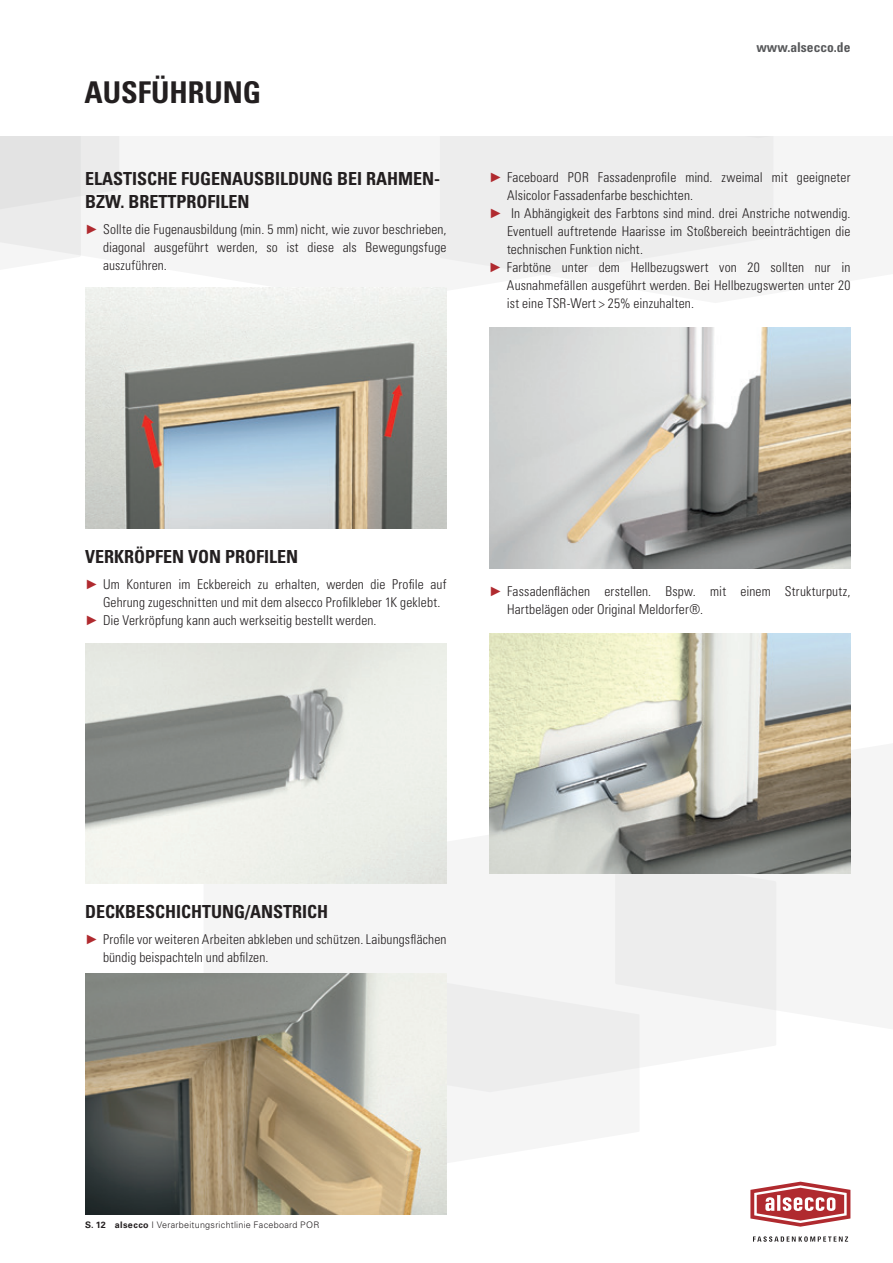
<style>
.page{position:relative;width:893px;height:1263px;background:#fff}
.page>*{position:absolute;margin:0;border:0;box-sizing:border-box;transform-origin:0 0}
.t1{font:700 condensed 30px "Univers LT Std";color:#231f20}
.t2{font:700 condensed 18px/22.5px "Univers LT Std";color:#231f20}
.t3{font:300 condensed 13.5px/18px "Univers LT Std";letter-spacing:.01em;color:#231f20}
.t4{font:700 condensed 13.5px "Univers LT Std";color:#57585a}
.t5{font:300 9px "Univers LT Std";letter-spacing:.03em;color:#231f20}
.s1{font-family:"Arial";font-weight:400;font-stretch:normal;color:#b02a2f}
.s2{font-weight:700}
</style>
<div class="page">
<svg style="left:0;top:136px;width:440px;height:152px;fill:#f5f5f5"></svg>
<svg style="left:440px;top:136px;width:334px;height:167px;fill:#ededed"></svg>
<svg style="left:753px;top:1236px;width:95px;height:6px"></svg>
<svg style="left:750px;top:1182px;width:100px;height:45px"></svg>
<div style="left:776px;top:733px;width:75px;height:277px;background:#f5f5f5"></div>
<div style="left:204px;top:834px;width:572px;height:234px;background:#f5f5f5"></div>
<svg style="left:446px;top:981px;width:193px;height:184px;fill:#f5f5f5"></svg>
<img style="left:85px;top:288px;width:361px;height:241px">
<img style="left:85px;top:643px;width:361px;height:241px">
<img style="left:85px;top:974px;width:361px;height:240px">
<img style="left:489px;top:328px;width:361px;height:240px">
<img style="left:489px;top:633px;width:361px;height:240px">
<h1 class="t1" style="left:84px;top:74px;width:178px">AUSFÜHRUNG</h1>
<h2 class="t2" style="left:85px;top:168px;width:356px">ELASTISCHE FUGENAUSBILDUNG BEI RAHMEN-<br>BZW. BRETTPROFILEN</h2>
<p class="t3" style="left:103px;top:220px;width:345px;text-align:justify;text-indent:-18px"><span class="s1">►</span> Sollte die Fugenausbildung (min. 5 mm) nicht, wie zuvor beschrieben, diagonal ausgeführt werden, so ist diese als Bewegungsfuge auszuführen.</p>
<p class="t4" style="left:756px;top:39px;width:96px">www.alsecco.de</p>
<p class="t3" style="left:489px;top:168px;width:363px"><span class="s1">►</span> Faceboard POR Fassadenprofile mind. zweimal mit geeigneter</p>
<p class="t3" style="left:507px;top:186px;width:188px">Alsicolor Fassadenfarbe beschichten.</p>
<p class="t3" style="left:489px;top:204px;width:363px"><span class="s1">►</span> In Abhängigkeit des Farbtons sind mind. drei Anstriche notwendig.</p>
<p class="t3" style="left:507px;top:222px;width:345px">Eventuell auftretende Haarisse im Stoßbereich beeinträchtigen die</p>
<p class="t3" style="left:507px;top:240px;width:138px">technischen Funktion nicht.</p>
<p class="t3" style="left:489px;top:258px;width:363px"><span class="s1">►</span> Farbtöne unter dem Hellbezugswert von 20 sollten nur in</p>
<p class="t3" style="left:507px;top:276px;width:345px">Ausnahmefällen ausgeführt werden. Bei Hellbezugswerten unter 20</p>
<p class="t3" style="left:507px;top:294px;width:189px">ist eine TSR-Wert &gt; 25% einzuhalten.</p>
<h2 class="t2" style="left:85px;top:545px;width:215px">VERKRÖPFEN VON PROFILEN</h2>
<p class="t3" style="left:85px;top:575px;width:363px"><span class="s1">►</span> Um Konturen im Eckbereich zu erhalten, werden die Profile auf</p>
<p class="t3" style="left:103px;top:593px;width:339px">Gehrung zugeschnitten und mit dem alsecco Profilkleber 1K geklebt.</p>
<p class="t3" style="left:85px;top:611px;width:293px"><span class="s1">►</span> Die Verkröpfung kann auch werkseitig bestellt werden.</p>
<p class="t3" style="left:507px;top:582px;width:345px;text-indent:-18px"><span class="s1">►</span> Fassadenflächen erstellen. Bspw. mit einem Strukturputz,<br>Hartbelägen oder Original Meldorfer®.</p>
<h2 class="t2" style="left:85px;top:900px;width:245px">DECKBESCHICHTUNG/ANSTRICH</h2>
<p class="t3" style="left:103px;top:931px;width:345px;text-indent:-18px"><span class="s1">►</span> Profile vor weiteren Arbeiten abkleben und schützen. Laibungsflächen bündig beispachteln und abfilzen.</p>
<p class="t5" style="left:85px;top:1219px;width:236px"><span class="s2">S. 12 alsecco</span> I Verarbeitungsrichtlinie Faceboard POR</p>
</div>
